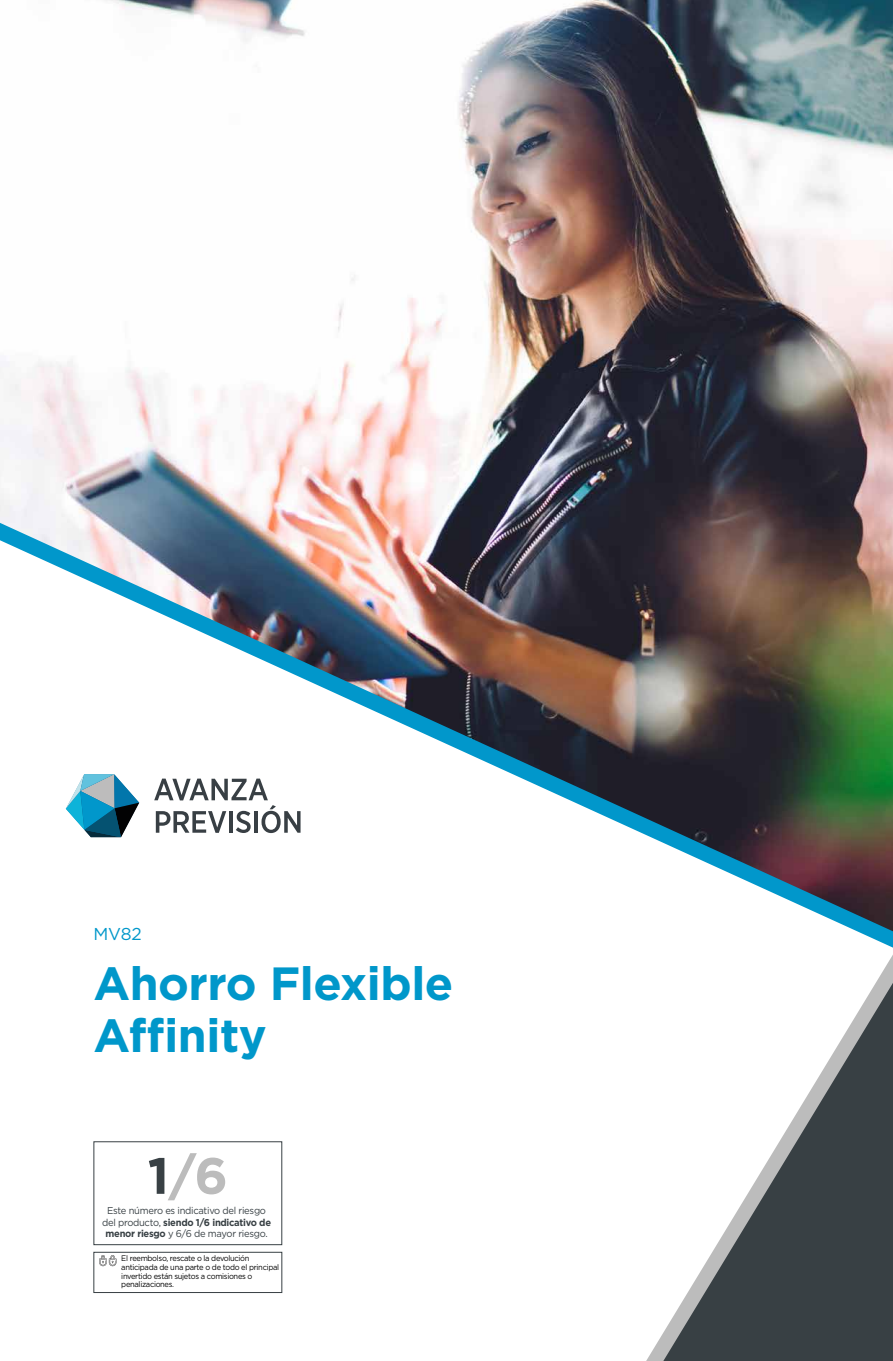
<style>
.page{position:relative;width:893px;height:1361px;background:#fff}
.page>*{position:absolute;margin:0;border:0;box-sizing:border-box;transform-origin:0 0}
.t1{font:700 51px "Gotham";color:#bcbcbc}
.t2{font:700 46.5px/52.5px "Gotham";letter-spacing:-.01em;color:#0097ca}
.t3{font:17.25px "Gotham";color:#0097ca}
.t4{font:9.9px/11.6px "Gotham";letter-spacing:-.03em;color:#384044;text-align:center;scale:.95 1}
.t5{font:7.95px/8.7px "Gotham";letter-spacing:-.04em;color:#000;scale:.95 1}
.s1{color:#384044}
.s2{font-weight:700}
</style>
<div class="page">
<img style="left:0;top:0;width:893px;height:523px">
<img style="left:0;top:523px;width:893px;height:17px">
<img style="left:0;top:540px;width:893px;height:753px">
<svg style="left:646px;top:954px;width:247px;height:407px"></svg>
<svg style="left:663px;top:983px;width:230px;height:378px"></svg>
<svg style="left:154px;top:778px;width:147px;height:55px"></svg>
<svg style="left:66px;top:774px;width:73px;height:63px"></svg>
<div style="left:93px;top:1141px;width:189px;height:104px;background:#fff;border:1px solid #384044"></div>
<div style="left:93px;top:1252px;width:189px;height:41px;background:#fff;border:1px solid #384044"></div>
<svg style="left:99px;top:1255px;width:17px;height:11px"></svg>
<h3 class="t3" style="left:93px;top:923px;width:50px">MV82</h3>
<h2 class="t2" style="left:93px;top:956px;width:361px">Ahorro Flexible<br>Affinity</h2>
<h1 class="t1" style="left:148px;top:1142px;width:82px"><span class="s1">1</span>/6</h1>
<p class="t4" style="left:102px;top:1204px;width:179px">Este número es indicativo del riesgo del producto, <span class="s2">siendo 1/6 indicativo de menor riesgo</span> y 6/6 de mayor riesgo.</p>
<p class="t5" style="left:121px;top:1254px;width:168px">El reembolso, rescate o la devolución anticipada de una parte o de todo el principal invertido están sujetos a comisiones o penalizaciones.</p>
</div>
